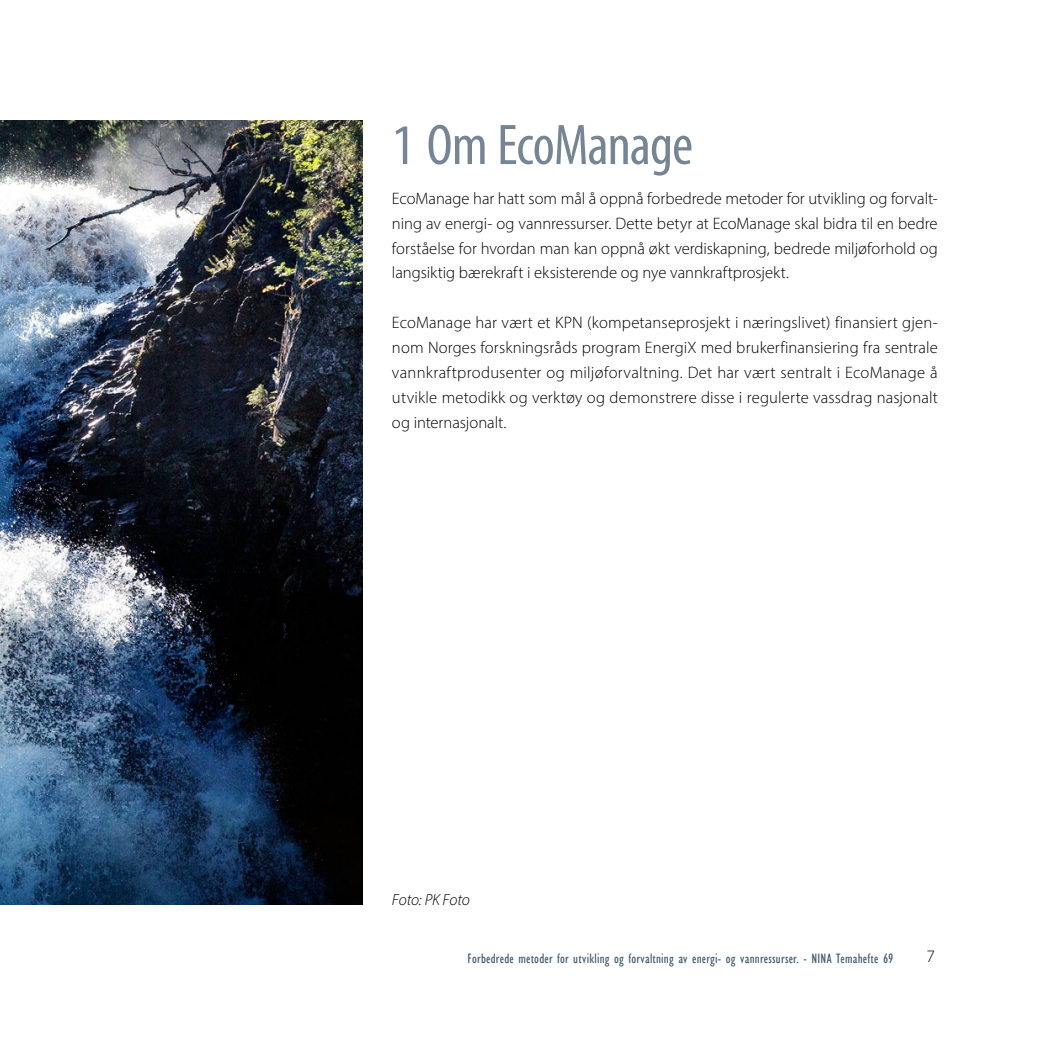
<style>
.page{position:relative;width:1042px;height:1042px;background:#fff}
.page>*{position:absolute;margin:0;border:0;box-sizing:border-box;transform-origin:0 0}
.overskrift_1_2015{font:condensed 57.75px "Myriad Pro";letter-spacing:-.015em;color:#768594}
.t1{font:300 17.5px "Myriad Pro";color:#130300}
.brødtekst_2015{font:300 16.62px/24.8px "Myriad Pro";color:#000;text-align:justify}
.figur_og_tabell_2015{font:italic 300 16.1px "Myriad Pro";letter-spacing:-.015em;color:#000}
.t2{font:condensed 14px "Gill Sans";letter-spacing:.015em;color:#445c6d}
</style>
<div class="page">
<img style="left:0;top:121px;width:362px;height:783px">
<p class="overskrift_1_2015" style="left:392px;top:110px;width:303px">1 Om EcoManage</p>
<p class="brødtekst_2015" style="left:392px;top:186px;width:547px">EcoManage har hatt som mål å oppnå forbedrede metoder for utvikling og forvalt&shy;ning av energi- og vannressurser. Dette betyr at EcoManage skal bidra til en bedre forståelse for hvordan man kan oppnå økt verdiskapning, bedrede miljøforhold og langsiktig bærekraft i eksisterende og nye vannkraftprosjekt.</p>
<p class="brødtekst_2015" style="left:392px;top:310px;width:547px">EcoManage har vært et KPN (kompetanseprosjekt i næringslivet) finansiert gjen&shy;nom Norges forskningsråds program EnergiX med brukerfinansiering fra sentrale vannkraftprodusenter og miljøforvaltning. Det har vært sentralt i EcoManage å utvikle metodikk og verktøy og demonstrere disse i regulerte vassdrag nasjonalt og internasjonalt.</p>
<p class="figur_og_tabell_2015" style="left:392px;top:889px;width:79px">Foto: PK Foto</p>
<p class="t2" style="left:467px;top:950px;width:427px">Forbedrede metoder for utvikling og forvaltning av energi- og vannressurser. - NINA Temahefte 69</p>
<p class="t1" style="left:926px;top:945px;width:10px">7</p>
</div>
